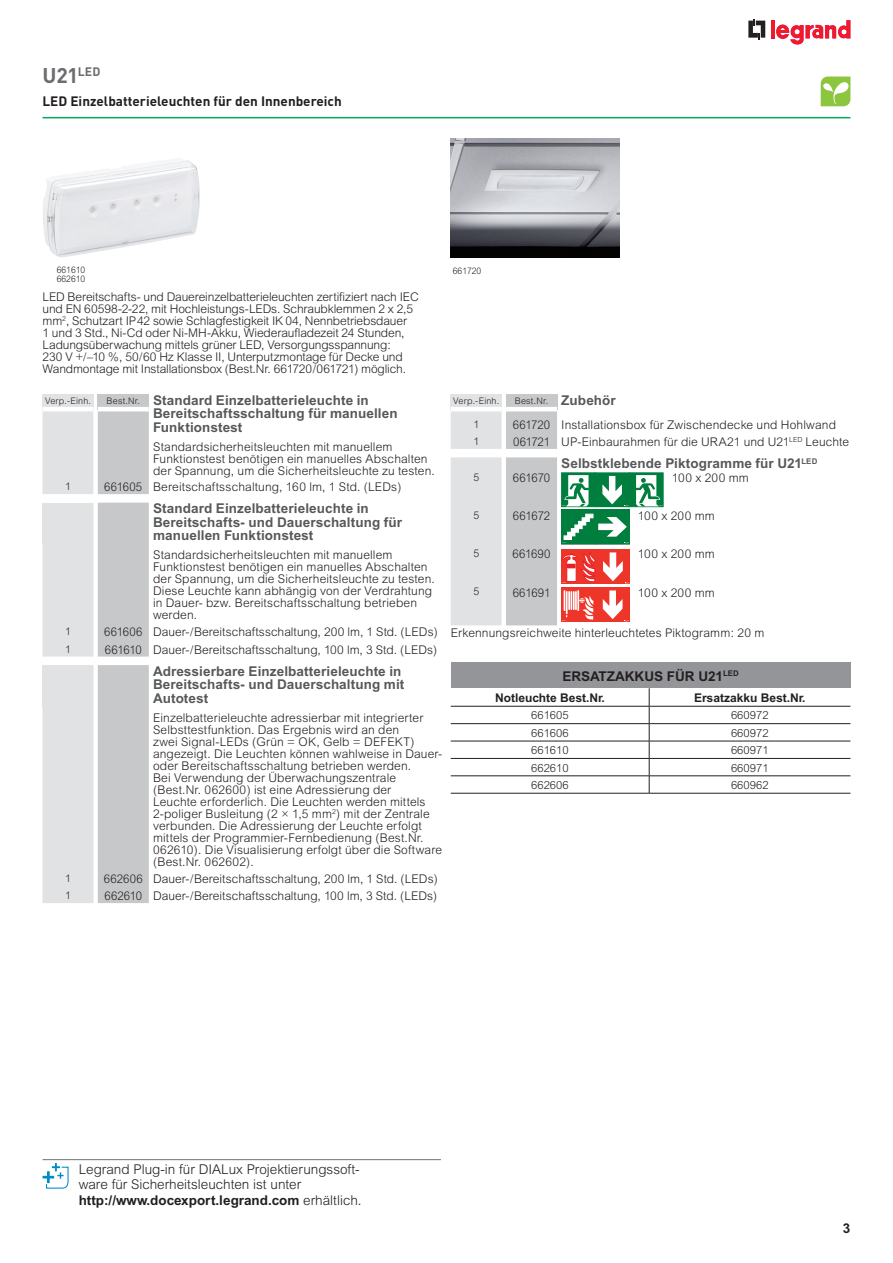
<style>
.page{position:relative;width:893px;height:1263px;background:#fff}
.page>*{position:absolute;margin:0;border:0;box-sizing:border-box;transform-origin:0 0}
.t1{font:700 21px "DIN Pro";color:#6c6d70}
.t2{font:700 13.5px/13.5px "Arial";letter-spacing:.005em;color:#57585a}
.t3{font:300 13.5px/15.8px "Arial";color:#231f20}
.t4{font:700 13.5px "DIN Pro";color:#231f20}
.t5{font:700 13.5px "Arial";color:#231f20}
.t6{font:300 12px/12px "Arial";letter-spacing:.005em;color:#231f20}
.t7{font:300 12px "Arial";letter-spacing:.005em;color:#231f20;scale:.95 1}
.t8{font:700 12px "Arial";color:#231f20}
.t9{font:300 11.25px "Arial";color:#231f20}
.t10{font:300 10.5px "Arial";color:#231f20}
.t11{font:300 9px "Arial";color:#231f20}
.t12{font:300 9px/9px "Arial";color:#231f20;scale:.95 1}
.s1{font-weight:700;font-size:13.5px;color:#57585a}
.s2{font-weight:300;font-size:9px;color:#231f20}
.s3{font-weight:700}
</style>
<div class="page">
<svg style="left:748px;top:19px;width:17px;height:20px"></svg>
<hr style="left:771px;top:20px;width:4px;height:18px;background:#ee1d23">
<svg style="left:776px;top:20px;width:74px;height:25px"></svg>
<img style="left:451px;top:139px;width:169px;height:118px">
<img style="left:43px;top:160px;width:157px;height:97px">
<svg style="left:451px;top:394px;width:107px;height:55px;background:#d7d8d9"></svg>
<div style="left:451px;top:394px;width:51px;height:15px;background:#e1e2e4"></div>
<hr style="left:451px;top:407px;width:51px;height:4px;background:#fff">
<div style="left:506px;top:394px;width:51px;height:15px;background:#c7c8ca"></div>
<hr style="left:506px;top:407px;width:51px;height:4px;background:#fff">
<svg style="left:43px;top:394px;width:106px;height:100px;background:#d6d7d9"></svg>
<div style="left:43px;top:394px;width:51px;height:15px;background:#e1e2e4"></div>
<hr style="left:43px;top:407px;width:51px;height:4px;background:#fff">
<div style="left:98px;top:394px;width:51px;height:15px;background:#c7c8ca"></div>
<hr style="left:98px;top:407px;width:51px;height:4px;background:#fff">
<svg style="left:43px;top:503px;width:106px;height:154px;background:#d6d6d8"></svg>
<svg style="left:43px;top:665px;width:106px;height:238px;background:#d5d6d8"></svg>
<div style="left:629px;top:472px;width:34px;height:35px;background:#007e3d;border:1px solid #007d43"></div>
<svg style="left:636px;top:475px;width:24px;height:31px"></svg>
<svg style="left:451px;top:457px;width:179px;height:168px"></svg>
<div style="left:451px;top:662px;width:399px;height:26px;background:#939598"></div>
<hr style="left:451px;top:706px;width:198px;height:1px;background:#231f20">
<hr style="left:649px;top:706px;width:201px;height:1px;background:#231f20">
<hr style="left:451px;top:723px;width:198px;height:1px;background:#231f20">
<hr style="left:649px;top:723px;width:201px;height:1px;background:#231f20">
<hr style="left:451px;top:741px;width:198px;height:1px;background:#231f20">
<hr style="left:649px;top:741px;width:201px;height:1px;background:#231f20">
<hr style="left:451px;top:758px;width:198px;height:1px;background:#231f20">
<hr style="left:649px;top:758px;width:201px;height:1px;background:#231f20">
<hr style="left:451px;top:775px;width:198px;height:1px;background:#231f20">
<hr style="left:649px;top:775px;width:201px;height:1px;background:#231f20">
<svg style="left:649px;top:688px;width:1px;height:105px"></svg>
<hr style="left:451px;top:793px;width:198px;height:1px;background:#231f20">
<hr style="left:649px;top:793px;width:201px;height:1px;background:#231f20">
<hr style="left:43px;top:1159px;width:398px;height:1px;background:#808285">
<svg style="left:43px;top:1163px;width:26px;height:26px"></svg>
<svg style="left:820px;top:77px;width:31px;height:29px"></svg>
<hr style="left:43px;top:117px;width:807px;height:1px;background:#00ab5b">
<h1 class="t1" style="left:43px;top:61px;width:60px">U21<sup>LED</sup></h1>
<p class="t4" style="left:43px;top:92px;width:301px">LED Einzelbatterieleuchten für den Innenbereich</p>
<p class="t12" style="left:57px;top:265px;width:32px">661610<br>662610</p>
<p class="t12" style="left:453px;top:266px;width:32px">661720</p>
<p class="t6" style="left:43px;top:290px;width:378px">LED Bereitschafts- und Dauereinzelbatterieleuchten zertifiziert nach IEC und EN 60598-2-22, mit Hochleistungs-LEDs. Schraubklemmen 2 x 2,5 mm<sup>2</sup>, Schutzart IP42 sowie Schlagfestigkeit IK 04, Nennbetriebsdauer<br>1 und 3 Std., Ni-Cd oder Ni-MH-Akku, Wiederaufladezeit 24 Stunden, Ladungsüberwachung mittels grüner LED, Versorgungsspannung:<br>230 V +/–10 %, 50/60 Hz Klasse II, Unterputzmontage für Decke und Wandmontage mit Installationsbox (Best.Nr. 661720/061721) möglich.</p>
<p class="t11" style="left:453px;top:396px;width:48px">Verp.-Einh.</p>
<p class="t11" style="left:515px;top:396px;width:103px">Best.Nr. <span class="s1">Zubehör</span></p>
<p class="t10" style="left:473px;top:418px;width:7px">1</p>
<p class="t7" style="left:513px;top:418px;width:342px">661720 Installationsbox für Zwischendecke und Hohlwand</p>
<p class="t10" style="left:473px;top:435px;width:7px">1</p>
<p class="t7" style="left:513px;top:435px;width:355px">061721 UP-Einbaurahmen für die URA21 und U21<sup>LED</sup> Leuchte</p>
<p class="t2" style="left:561px;top:456px;width:258px">Selbstklebende Piktogramme für U21<sup>LED</sup></p>
<p class="t10" style="left:473px;top:471px;width:7px">5</p>
<p class="t7" style="left:513px;top:471px;width:41px">661670</p>
<p class="t6" style="left:672px;top:472px;width:78px">100 x 200 mm</p>
<p class="t10" style="left:473px;top:509px;width:7px">5</p>
<p class="t7" style="left:513px;top:509px;width:41px">661672</p>
<p class="t6" style="left:638px;top:510px;width:78px">100 x 200 mm</p>
<p class="t10" style="left:473px;top:547px;width:7px">5</p>
<p class="t7" style="left:512px;top:547px;width:42px">661690</p>
<p class="t6" style="left:638px;top:548px;width:78px">100 x 200 mm</p>
<p class="t10" style="left:473px;top:586px;width:7px">5</p>
<p class="t7" style="left:513px;top:586px;width:41px">661691</p>
<p class="t6" style="left:638px;top:586px;width:78px">100 x 200 mm</p>
<p class="t6" style="left:451px;top:627px;width:315px">Erkennungsreichweite hinterleuchtetes Piktogramm: 20 m</p>
<p class="t11" style="left:45px;top:396px;width:48px">Verp.-Einh.</p>
<p class="t2" style="left:153px;top:393px;width:246px;text-indent:-47px"><span class="s2">Best.Nr.</span> Standard Einzelbatterieleuchte in<br>Bereitschaftsschaltung für manuellen<br>Funktionstest</p>
<p class="t6" style="left:153px;top:440px;width:283px">Standardsicherheitsleuchten mit manuellem<br>Funktionstest benötigen ein manuelles Abschalten der Spannung, um die Sicherheitsleuchte zu testen.</p>
<p class="t10" style="left:65px;top:480px;width:7px">1</p>
<p class="t7" style="left:104px;top:480px;width:314px">661605 Bereitschaftsschaltung, 160 lm, 1 Std. (LEDs)</p>
<p class="t2" style="left:153px;top:502px;width:250px">Standard Einzelbatterieleuchte in<br>Bereitschafts- und Dauerschaltung für manuellen Funktionstest</p>
<p class="t6" style="left:153px;top:549px;width:283px">Standardsicherheitsleuchten mit manuellem Funktionstest benötigen ein manuelles Abschalten der Spannung, um die Sicherheitsleuchte zu testen.<br>Diese Leuchte kann abhängig von der Verdrahtung in Dauer- bzw. Bereitschaftsschaltung betrieben werden.</p>
<p class="t10" style="left:65px;top:626px;width:7px">1</p>
<p class="t7" style="left:104px;top:625px;width:352px">661606 Dauer-/Bereitschaftsschaltung, 200 lm, 1 Std. (LEDs)</p>
<p class="t10" style="left:65px;top:643px;width:7px">1</p>
<p class="t7" style="left:105px;top:643px;width:351px">661610 Dauer-/Bereitschaftsschaltung, 100 lm, 3 Std. (LEDs)</p>
<p class="t2" style="left:153px;top:664px;width:253px">Adressierbare Einzelbatterieleuchte in<br>Bereitschafts- und Dauerschaltung mit<br>Autotest</p>
<p class="t6" style="left:153px;top:711px;width:291px">Einzelbatterieleuchte adressierbar mit integrierter Selbsttestfunktion. Das Ergebnis wird an den<br>zwei Signal-LEDs (Grün = OK, Gelb = DEFEKT) angezeigt. Die Leuchten können wahlweise in Dauer&shy;oder Bereitschaftsschaltung betrieben werden.<br>Bei Verwendung der Überwachungszentrale (Best.Nr. 062600) ist eine Adressierung der<br>Leuchte erforderlich. Die Leuchten werden mittels 2-poliger Busleitung (2 × 1,5 mm<sup>2</sup>) mit der Zentrale verbunden. Die Adressierung der Leuchte erfolgt mittels der Programmier-Fernbedienung (Best.Nr.<br>062610). Die Visualisierung erfolgt über die Software (Best.Nr. 062602).</p>
<p class="t10" style="left:65px;top:872px;width:7px">1</p>
<p class="t7" style="left:104px;top:872px;width:353px">662606 Dauer-/Bereitschaftsschaltung, 200 lm, 1 Std. (LEDs)</p>
<p class="t10" style="left:65px;top:889px;width:7px">1</p>
<p class="t7" style="left:104px;top:889px;width:352px">662610 Dauer-/Bereitschaftsschaltung, 100 lm, 3 Std. (LEDs)</p>
<p class="t5" style="left:562px;top:668px;width:178px">ERSATZAKKUS FÜR U21<sup>LED</sup></p>
<p class="t8" style="left:495px;top:691px;width:111px">Notleuchte Best.Nr.</p>
<p class="t8" style="left:694px;top:691px;width:113px">Ersatzakku Best.Nr.</p>
<p class="t9" style="left:531px;top:709px;width:39px">661605</p>
<p class="t9" style="left:731px;top:709px;width:39px">660972</p>
<p class="t9" style="left:531px;top:726px;width:39px">661606</p>
<p class="t9" style="left:731px;top:726px;width:39px">660972</p>
<p class="t9" style="left:531px;top:744px;width:39px">661610</p>
<p class="t9" style="left:731px;top:744px;width:39px">660971</p>
<p class="t9" style="left:531px;top:761px;width:39px">662610</p>
<p class="t9" style="left:731px;top:761px;width:39px">660971</p>
<p class="t9" style="left:531px;top:779px;width:39px">662606</p>
<p class="t9" style="left:731px;top:779px;width:39px">660962</p>
<p class="t3" style="left:79px;top:1161px;width:285px">Legrand Plug-in für DIALux Projektierungssoft&shy;ware für Sicherheitsleuchten ist unter <span class="s3">http://www.docexport.legrand.com</span> erhältlich.</p>
<p class="t5" style="left:843px;top:1220px;width:9px">3</p>
</div>
